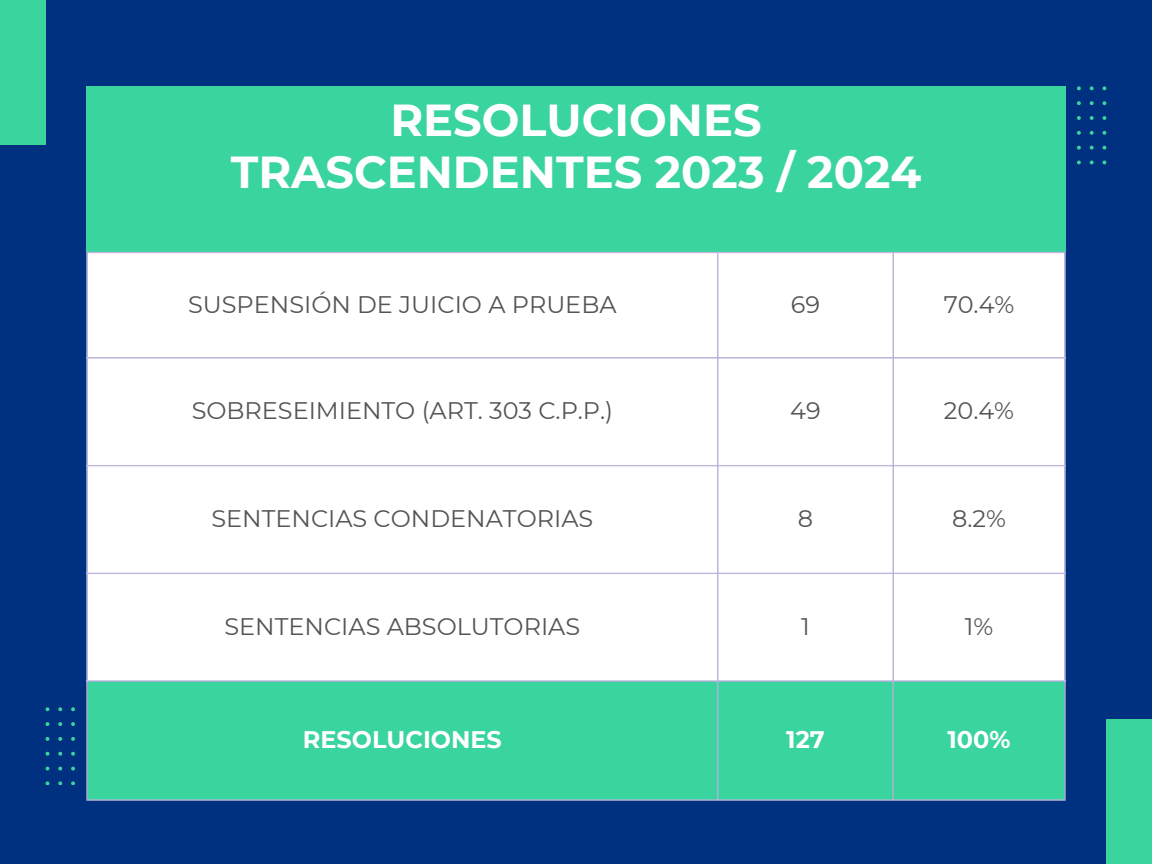
<style>
.page{position:relative;width:1152px;height:864px;background:#003080}
.page>*{position:absolute;margin:0;border:0;box-sizing:border-box;transform-origin:0 0}
.t1{font:700 44.7px/52.7px "Montserrat";color:#fff;text-align:center}
.t2{font:24px "Montserrat";color:#545454}
.t3{font:700 24px "Montserrat";color:#fff}
</style>
<div class="page">
<div style="left:86px;top:86px;width:979px;height:166px;background:#3ad49e"></div>
<div style="left:88px;top:253px;width:976px;height:427px;background:#fff"></div>
<div style="left:88px;top:682px;width:976px;height:117px;background:#3ad49e"></div>
<hr style="left:86px;top:253px;width:2px;height:546px;background:#bcb3df">
<hr style="left:717px;top:253px;width:1px;height:546px;background:#bcb3df">
<hr style="left:893px;top:253px;width:1px;height:546px;background:#bcb3df">
<hr style="left:1064px;top:253px;width:2px;height:546px;background:#bcb3df">
<hr style="left:86px;top:252px;width:980px;height:1px;background:#bcb3df">
<hr style="left:86px;top:357px;width:980px;height:2px;background:#bcb3df">
<hr style="left:86px;top:465px;width:980px;height:1px;background:#bcb3df">
<hr style="left:86px;top:573px;width:980px;height:1px;background:#bcb3df">
<hr style="left:86px;top:680px;width:980px;height:2px;background:#bcb3df">
<hr style="left:86px;top:799px;width:980px;height:2px;background:#bcb3df">
<svg style="left:46px;top:781px;width:3px;height:4px"></svg>
<svg style="left:46px;top:767px;width:3px;height:4px"></svg>
<svg style="left:46px;top:752px;width:3px;height:4px"></svg>
<svg style="left:46px;top:737px;width:3px;height:4px"></svg>
<svg style="left:46px;top:722px;width:3px;height:4px"></svg>
<svg style="left:46px;top:707px;width:3px;height:4px"></svg>
<svg style="left:58px;top:781px;width:4px;height:4px"></svg>
<svg style="left:58px;top:767px;width:4px;height:4px"></svg>
<svg style="left:58px;top:752px;width:4px;height:4px"></svg>
<svg style="left:58px;top:737px;width:4px;height:4px"></svg>
<svg style="left:58px;top:722px;width:4px;height:4px"></svg>
<svg style="left:58px;top:707px;width:4px;height:4px"></svg>
<svg style="left:71px;top:781px;width:4px;height:4px"></svg>
<svg style="left:71px;top:767px;width:4px;height:4px"></svg>
<svg style="left:71px;top:752px;width:4px;height:4px"></svg>
<svg style="left:71px;top:737px;width:4px;height:4px"></svg>
<svg style="left:71px;top:722px;width:4px;height:4px"></svg>
<svg style="left:71px;top:707px;width:4px;height:4px"></svg>
<svg style="left:1077px;top:161px;width:4px;height:3px"></svg>
<svg style="left:1077px;top:146px;width:4px;height:4px"></svg>
<svg style="left:1077px;top:131px;width:4px;height:4px"></svg>
<svg style="left:1077px;top:116px;width:4px;height:4px"></svg>
<svg style="left:1077px;top:101px;width:4px;height:4px"></svg>
<svg style="left:1077px;top:86px;width:4px;height:4px"></svg>
<svg style="left:1090px;top:161px;width:4px;height:3px"></svg>
<svg style="left:1090px;top:146px;width:4px;height:4px"></svg>
<svg style="left:1090px;top:131px;width:4px;height:4px"></svg>
<svg style="left:1090px;top:116px;width:4px;height:4px"></svg>
<svg style="left:1090px;top:101px;width:4px;height:4px"></svg>
<svg style="left:1090px;top:86px;width:4px;height:4px"></svg>
<svg style="left:1103px;top:146px;width:3px;height:4px"></svg>
<svg style="left:1103px;top:131px;width:3px;height:4px"></svg>
<svg style="left:1103px;top:116px;width:3px;height:4px"></svg>
<svg style="left:1103px;top:101px;width:3px;height:4px"></svg>
<svg style="left:1103px;top:86px;width:3px;height:4px"></svg>
<div style="left:0;top:0;width:46px;height:145px;background:#3ad49e"></div>
<div style="left:1107px;top:719px;width:45px;height:145px;background:#3ad49e"></div>
<p class="t1" style="left:231px;top:93px;width:692px">RESOLUCIONES<br>TRASCENDENTES 2023 / 2024</p>
<p class="t2" style="left:188px;top:290px;width:430px">SUSPENSIÓN DE JUICIO A PRUEBA</p>
<h1 class="t2" style="left:791px;top:290px;width:31px">69</h1>
<p class="t2" style="left:944px;top:290px;width:72px">70.4%</p>
<p class="t2" style="left:192px;top:396px;width:423px">SOBRESEIMIENTO (ART. 303 C.P.P.)</p>
<p class="t2" style="left:790px;top:396px;width:32px">49</p>
<p class="t2" style="left:944px;top:396px;width:72px">20.4%</p>
<p class="t2" style="left:212px;top:504px;width:383px">SENTENCIAS CONDENATORIAS</p>
<p class="t2" style="left:798px;top:504px;width:17px">8</p>
<p class="t2" style="left:952px;top:504px;width:55px">8.2%</p>
<p class="t2" style="left:225px;top:612px;width:357px">SENTENCIAS ABSOLUTORIAS</p>
<p class="t2" style="left:801px;top:612px;width:10px">1</p>
<p class="t2" style="left:965px;top:612px;width:30px">1%</p>
<p class="t3" style="left:303px;top:725px;width:200px">RESOLUCIONES</p>
<p class="t3" style="left:786px;top:725px;width:40px">127</p>
<p class="t3" style="left:948px;top:725px;width:64px">100%</p>
</div>
